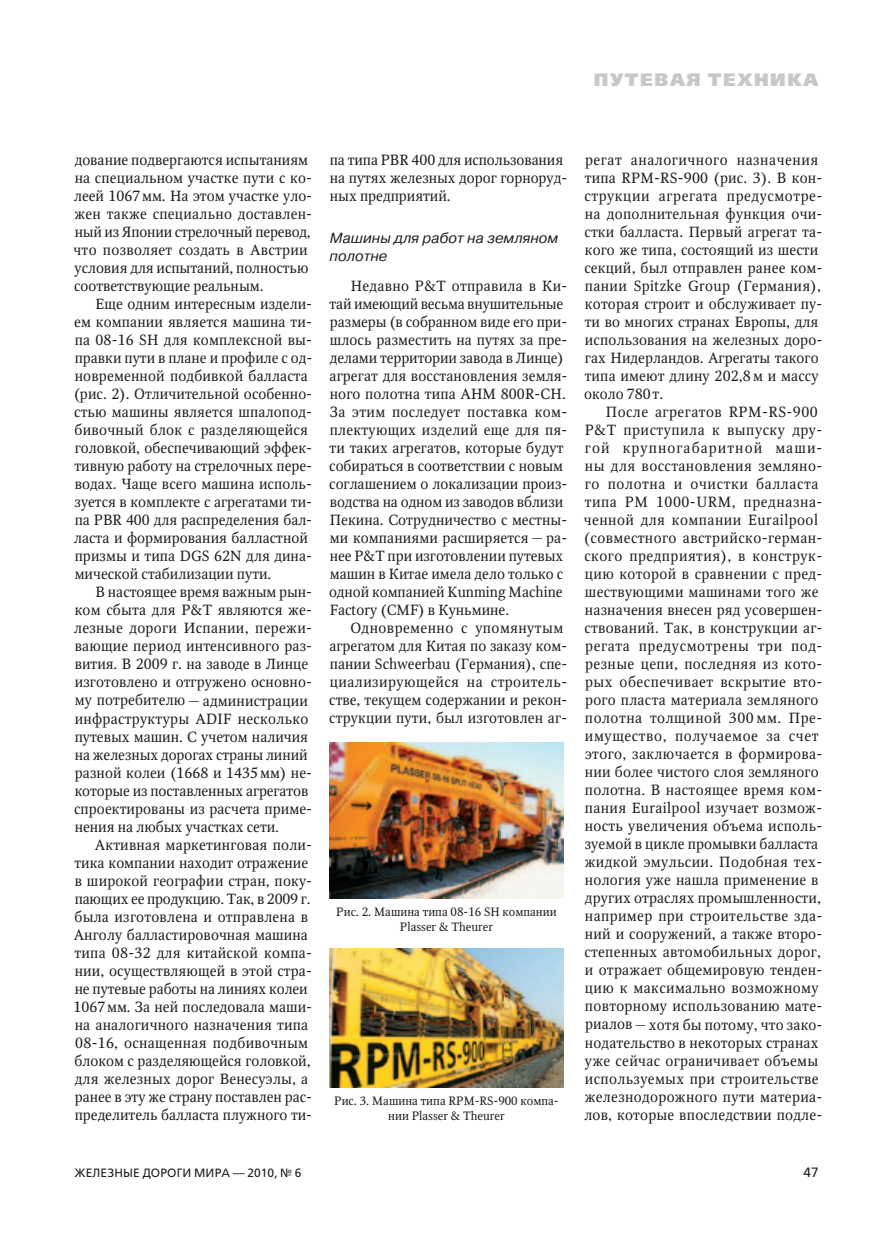
<style>
.page{position:relative;width:893px;height:1234px;background:#fff}
.page>*{position:absolute;margin:0;border:0;box-sizing:border-box;transform-origin:0 0}
.t1{font:800 18px "Free Set";letter-spacing:.09em;color:#c7c8ca}
.t2{font:14.7px/18px "Octava";letter-spacing:.01em;color:#231f20}
.t3{font:italic 14.7px/18px "Pragmatica";color:#231f20}
.t4{font:13.5px "Free Set";color:#231f20}
.t5{font:12px/15px "Octava";color:#231f20;text-align:center}
.t6{font:12px "Free Set";letter-spacing:.01em;color:#231f20}
</style>
<div class="page">
<img style="left:330px;top:742px;width:233px;height:156px">
<img style="left:330px;top:948px;width:233px;height:139px">
<p class="t1" style="left:594px;top:68px;width:226px">Путевая техника</p>
<p class="t2" style="left:74px;top:151px;width:240px">дование подвергаются испытаниям на специальном участке пути с ко&shy;леей 1067мм. На этом участке уло&shy;жен также специально доставлен&shy;ный из Японии стрелочный перевод, что позволяет создать в Австрии условия для испытаний, полностью соответствующие реальным.</p>
<p class="t2" style="left:74px;top:295px;width:240px;text-indent:22px">Еще одним интересным издели&shy;ем компании является машина ти&shy;па 08-16 SH для комплексной вы&shy;правки пути в плане и профиле с од&shy;новременной подбивкой балласта (рис. 2). Отличительной особенно&shy;стью машины является шпалопод&shy;бивочный блок с разделяющейся головкой, обеспечивающий эффек&shy;тивную работу на стрелочных пере&shy;водах. Чаще всего машина исполь&shy;зуется в комплекте с агрегатами ти&shy;па PBR 400 для распределения бал&shy;ласта и формирования балластной призмы и типа DGS 62N для дина&shy;мической стабилизации пути.</p>
<p class="t2" style="left:74px;top:583px;width:240px;text-indent:22px">В настоящее время важным рын&shy;ком сбыта для P&amp;T являются же&shy;лезные дороги Испании, пережи&shy;вающие период интенсивного раз&shy;вития. В 2009 г. на заводе в Линце изготовлено и отгружено основно&shy;му потребителю — администрации инфраструктуры ADIF несколько путевых машин. С учетом наличия на железных дорогах страны линий разной колеи (1668 и 1435мм) не&shy;которые из поставленных агрегатов спроектированы из расчета приме&shy;нения на любых участках сети.</p>
<p class="t2" style="left:74px;top:835px;width:240px;text-indent:21px">Активная маркетинговая поли&shy;тика компании находит отражение в широкой географии стран, поку&shy;пающих ее продукцию. Так, в 2009 г. была изготовлена и отправлена в Анголу балластировочная машина типа 08-32 для китайской компа&shy;нии, осуществляющей в этой стра&shy;не путевые работы на линиях колеи 1067мм. За ней последовала маши&shy;на аналогичного назначения типа 08-16, оснащенная подбивочным блоком с разделяющейся головкой, для железных дорог Венесуэлы, а ранее в эту же страну поставлен рас&shy;пределитель балласта плужного ти-</p>
<p class="t2" style="left:330px;top:151px;width:239px">па типа PBR 400 для использования на путях железных дорог горноруд&shy;ных предприятий.</p>
<p class="t3" style="left:330px;top:229px;width:230px">Машины для работ на земляном полотне</p>
<p class="t2" style="left:329px;top:277px;width:240px;text-indent:22px">Недавно P&amp;T отправила в Ки&shy;тай имеющий весьма внушительные размеры (в собранном виде его при&shy;шлось разместить на путях за пре&shy;делами территории завода в Линце) агрегат для восстановления земля&shy;ного полотна типа AHM 800R-CH.<br>За этим последует поставка ком&shy;плектующих изделий еще для пя&shy;ти таких агрегатов, которые будут собираться в соответствии с новым соглашением о локализации произ&shy;водства на одном из заводов вблизи<br>Пекина. Сотрудничество с местны&shy;ми компаниями расширяется — ра&shy;нее P&amp;T при изготовлении путевых машин в Китае имела дело только с одной компанией Kunming Machine<br>Factory (CMF) в Куньмине.</p>
<p class="t2" style="left:329px;top:619px;width:240px;text-indent:21px">Одновременно с упомянутым агрегатом для Китая по заказу ком&shy;пании Schweerbau (Германия), спе&shy;циализирующейся на строитель&shy;стве, текущем содержании и рекон&shy;струкции пути, был изготовлен аг-</p>
<p class="t5" style="left:336px;top:903px;width:222px">Рис. 2. Машина типа 08-16 SH компании<br>Plasser &amp; Theurer</p>
<p class="t5" style="left:334px;top:1092px;width:226px">Рис. 3. Машина типа RPM-RS-900 компа&shy;нии Plasser &amp; Theurer</p>
<p class="t2" style="left:584px;top:151px;width:240px">регат аналогичного назначения типа RPM-RS-900 (рис. 3). В кон&shy;струкции агрегата предусмотре&shy;на дополнительная функция очи&shy;стки балласта. Первый агрегат та&shy;кого же типа, состоящий из шести секций, был отправлен ранее ком&shy;пании Spitzke Group (Германия), которая строит и обслуживает пу&shy;ти во многих странах Европы, для использования на железных доро&shy;гах Нидерландов. Агрегаты такого типа имеют длину 202,8м и массу около 780т.</p>
<p class="t2" style="left:584px;top:403px;width:240px;text-indent:22px">После агрегатов RPM-RS-900<br>P&amp;T приступила к выпуску дру&shy;гой крупногабаритной маши&shy;ны для восстановления земляно&shy;го полотна и очистки балласта типа PM 1000‑URM, предназна&shy;ченной для компании Eurailpool (совместного австрийско-герман&shy;ского предприятия), в конструк&shy;цию которой в сравнении с пред&shy;шествующими машинами того же назначения внесен ряд усовершен&shy;ствований. Так, в конструкции аг&shy;регата предусмотрены три под&shy;резные цепи, последняя из кото&shy;рых обеспечивает вскрытие вто&shy;рого пласта материала земляного полотна толщиной 300 мм. Пре&shy;имущество, получаемое за счет этого, заключается в формирова&shy;нии более чистого слоя земляного полотна. В настоящее время ком&shy;пания Eurailpool изучает возмож&shy;ность увеличения объема исполь&shy;зуемой в цикле промывки балласта жидкой эмульсии. Подобная тех&shy;нология уже нашла применение в других отраслях промышленности, например при строительстве зда&shy;ний и сооружений, а также второ&shy;степенных автомобильных дорог, и отражает общемировую тенден&shy;цию к максимально возможному повторному использованию мате&shy;риалов—хотя бы потому, что зако&shy;нодательство в некоторых странах уже сейчас ограничивает объемы используемых при строительстве железнодорожного пути материа&shy;лов, которые впоследствии подле-</p>
<p class="t6" style="left:74px;top:1165px;width:229px">Железные дороги мира — 2010, № 6</p>
<p class="t4" style="left:804px;top:1163px;width:17px">47</p>
</div>
